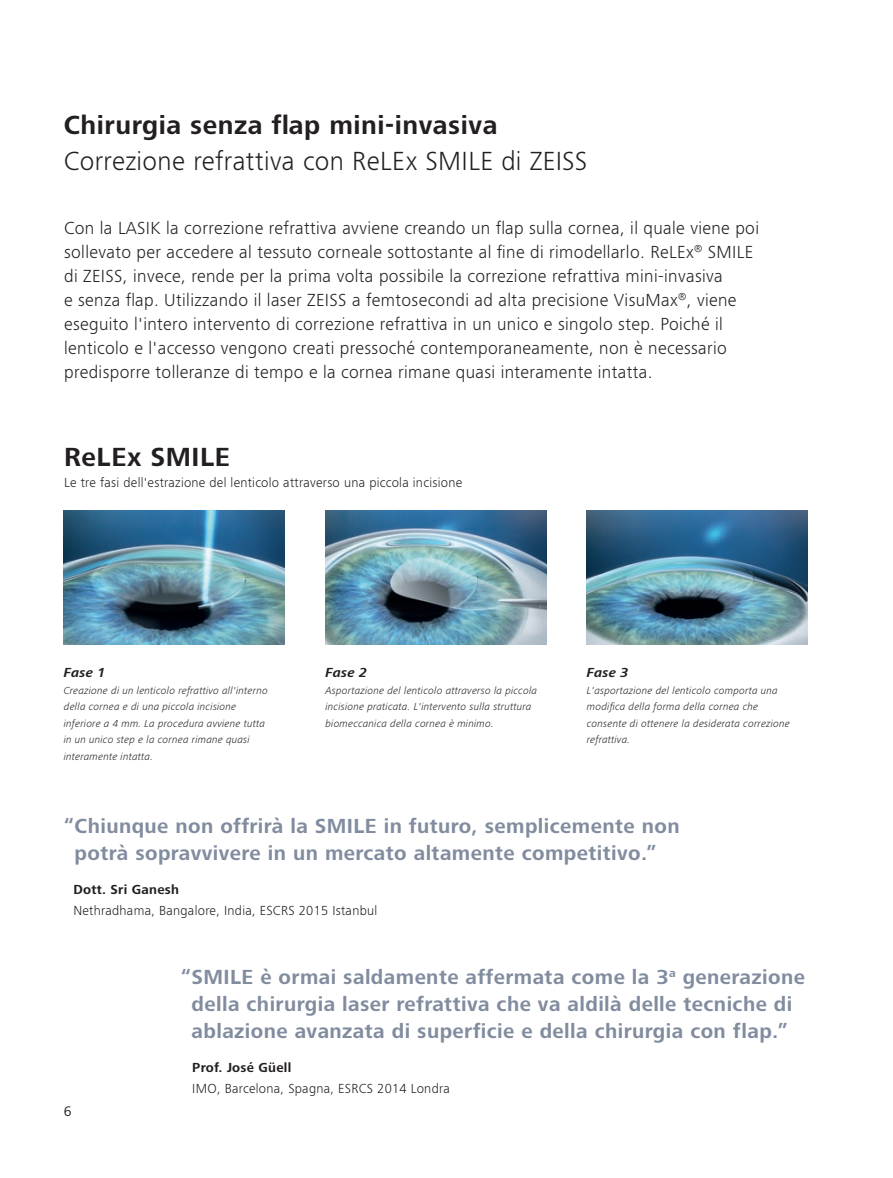
<style>
.page{position:relative;width:893px;height:1178px;background:#fff}
.page>*{position:absolute;margin:0;border:0;box-sizing:border-box;transform-origin:0 0}
.t1{font:700 27px "ZEISS Frutiger Next W1 G";letter-spacing:.02em;color:#231f20}
.t2{font:300 27px "ZEISS Frutiger Next W1 G";letter-spacing:.015em;color:#231f20}
.t3{font:700 21px/27px "ZEISS Frutiger Next W1 G";letter-spacing:.02em;color:#818c9f;text-align:center}
.t4{font:300 18px/24px "ZEISS Frutiger Next W1 G";letter-spacing:.02em;color:#231f20}
.t5{font:14.25px "ZEISS Frutiger Next W1 G";color:#231f20}
.t6{font:300 13.5px "ZEISS Frutiger Next W1 G";letter-spacing:.02em;color:#231f20}
.t7{font:700 13.5px "ZEISS Frutiger Next W1 G";letter-spacing:.02em;color:#231f20}
.t8{font:italic 700 13.5px "ZEISS Frutiger Next W1 G";letter-spacing:.02em;color:#231f20}
.t9{font:italic 300 10.5px/16.5px "ZEISS Frutiger Next W1 G";letter-spacing:.02em;color:#231f20}
</style>
<div class="page">
<img style="left:587px;top:510px;width:221px;height:135px">
<img style="left:64px;top:510px;width:221px;height:135px">
<img style="left:325px;top:510px;width:221px;height:135px">
<h1 class="t1" style="left:64px;top:106px;width:435px">Chirurgia senza flap mini-invasiva</h1>
<h1 class="t2" style="left:64px;top:143px;width:525px">Correzione refrattiva con ReLEx SMILE di ZEISS</h1>
<p class="t4" style="left:64px;top:215px;width:696px">Con la LASIK la correzione refrattiva avviene creando un flap sulla cornea, il quale viene poi sollevato per accedere al tessuto corneale sottostante al fine di rimodellarlo. ReLEx<sup>®</sup> SMILE di ZEISS, invece, rende per la prima volta possibile la correzione refrattiva mini-invasiva<br>e senza flap. Utilizzando il laser ZEISS a femtosecondi ad alta precisione VisuMax<sup>®</sup>, viene eseguito l'intero intervento di correzione refrattiva in un unico e singolo step. Poiché il lenticolo e l'accesso vengono creati pressoché contemporaneamente, non è necessario predisporre tolleranze di tempo e la cornea rimane quasi interamente intatta.</p>
<h1 class="t1" style="left:64px;top:438px;width:167px">ReLEx SMILE</h1>
<p class="t6" style="left:64px;top:473px;width:400px">Le tre fasi dell'estrazione del lenticolo attraverso una piccola incisione</p>
<p class="t8" style="left:64px;top:663px;width:43px">Fase 1</p>
<p class="t9" style="left:64px;top:682px;width:206px">Creazione di un lenticolo refrattivo all'interno della cornea e di una piccola incisione inferiore a 4 mm. La procedura avviene tutta in un unico step e la cornea rimane quasi interamente intatta.</p>
<p class="t8" style="left:325px;top:663px;width:43px">Fase 2</p>
<p class="t9" style="left:325px;top:682px;width:213px">Asportazione del lenticolo attraverso la piccola incisione praticata. L'intervento sulla struttura biomeccanica della cornea è minimo.</p>
<p class="t8" style="left:587px;top:663px;width:43px">Fase 3</p>
<p class="t9" style="left:587px;top:682px;width:205px">L'asportazione del lenticolo comporta una modifica della forma della cornea che consente di ottenere la desiderata correzione refrattiva.</p>
<p class="t3" style="left:64px;top:811px;width:617px">“Chiunque non offrirà la SMILE in futuro, semplicemente non potrà sopravvivere in un mercato altamente competitivo.”</p>
<p class="t7" style="left:73px;top:880px;width:107px">Dott. Sri Ganesh</p>
<p class="t6" style="left:73px;top:901px;width:305px">Nethradhama, Bangalore, India, ESCRS 2015 Istanbul</p>
<p class="t5" style="left:64px;top:1101px;width:9px">6</p>
<p class="t3" style="left:181px;top:962px;width:626px">“SMILE è ormai saldamente affermata come la 3<sup>a</sup> generazione della chirurgia laser refrattiva che va aldilà delle tecniche di ablazione avanzata di superficie e della chirurgia con flap.”</p>
<p class="t7" style="left:192px;top:1057px;width:100px">Prof. José Güell</p>
<p class="t6" style="left:192px;top:1079px;width:259px">IMO, Barcelona, Spagna, ESRCS 2014 Londra</p>
</div>
